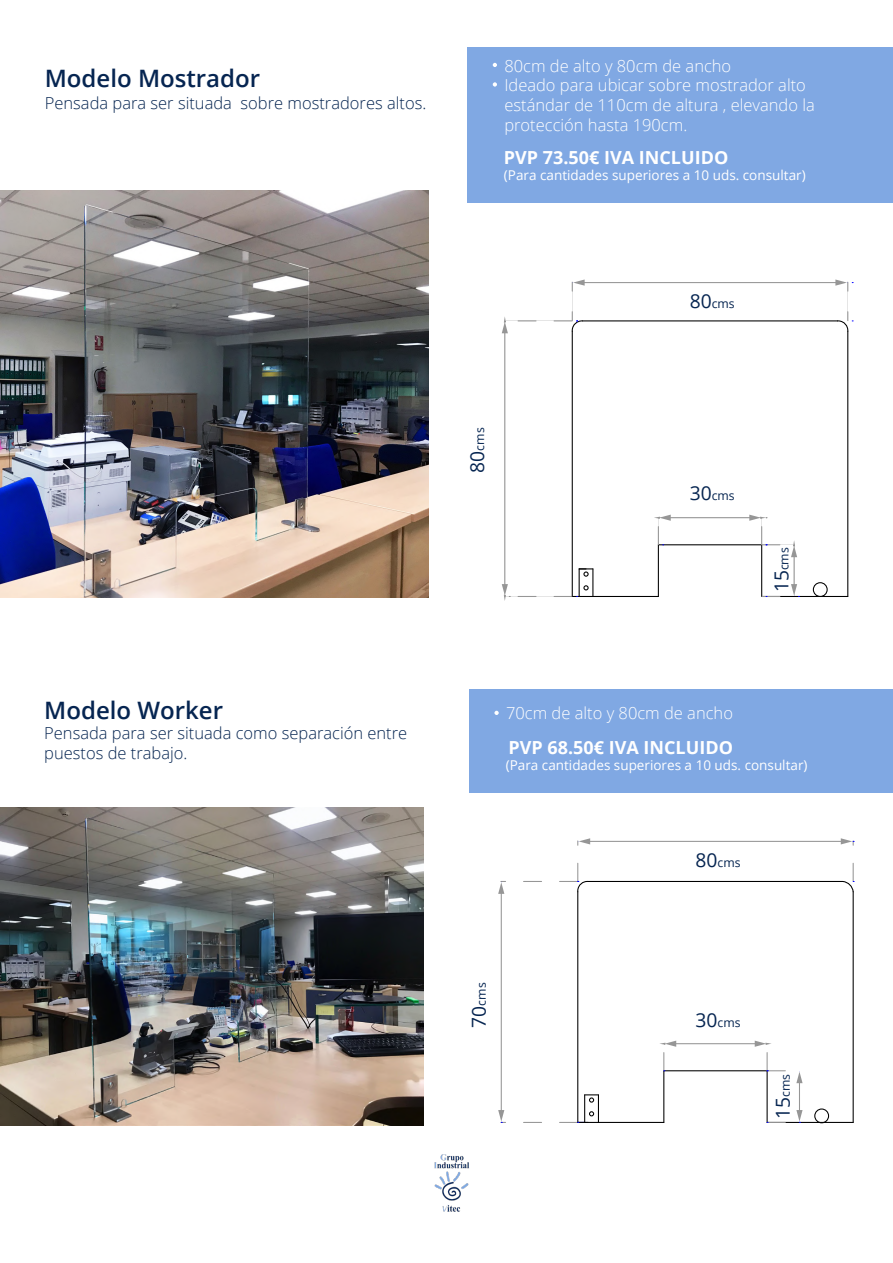
<style>
.page{position:relative;width:893px;height:1263px;background:#fff}
.page>*{position:absolute;margin:0;border:0;box-sizing:border-box;transform-origin:0 0}
.t1{font:600 24px "Open Sans";color:#062551}
.t2{font:700 18px "Open Sans";color:#fff}
.t3{font:300 16.5px/19.8px "Open Sans";color:#fff}
.t4{font:300 16.5px/19.8px "Open Sans";color:#062551}
.t5{font:13.5px "Open Sans";color:#fff}
.t6{font:12.3px "Open Sans";color:#062551}
.s1{font-size:19.2px}
</style>
<div class="page">
<img style="left:0;top:191px;width:428px;height:406px">
<hr style="left:762px;top:596px;width:86px;height:1px;background:#000">
<hr style="left:761px;top:545px;width:1px;height:51px;background:#000">
<hr style="left:658px;top:544px;width:104px;height:1px;background:#000">
<hr style="left:658px;top:545px;width:1px;height:51px;background:#000">
<hr style="left:572px;top:596px;width:86px;height:1px;background:#000">
<hr style="left:504px;top:331px;width:1px;height:255px;background:#969696">
<hr style="left:582px;top:282px;width:255px;height:1px;background:#969696">
<svg style="left:572px;top:279px;width:13px;height:12px"></svg>
<hr style="left:669px;top:517px;width:82px;height:1px;background:#969696">
<hr style="left:793px;top:555px;width:2px;height:31px;background:#969696">
<div style="left:813px;top:582px;width:15px;height:15px;border:1px solid #000;border-radius:50%"></div>
<hr style="left:583px;top:320px;width:254px;height:1px;background:#000">
<hr style="left:572px;top:331px;width:1px;height:265px;background:#000">
<hr style="left:847px;top:331px;width:1px;height:265px;background:#000">
<svg style="left:502px;top:568px;width:91px;height:29px"></svg>
<svg style="left:502px;top:312px;width:82px;height:21px"></svg>
<svg style="left:836px;top:312px;width:17px;height:20px"></svg>
<svg style="left:835px;top:279px;width:18px;height:12px"></svg>
<svg style="left:658px;top:515px;width:13px;height:30px"></svg>
<svg style="left:749px;top:515px;width:48px;height:42px"></svg>
<svg style="left:762px;top:584px;width:37px;height:13px"></svg>
<div style="left:468px;top:47px;width:425px;height:155px;background:#80a8e3"></div>
<svg style="left:493px;top:63px;width:4px;height:4px"></svg>
<svg style="left:493px;top:82px;width:4px;height:5px"></svg>
<img style="left:1px;top:807px;width:422px;height:318px">
<div style="left:470px;top:689px;width:423px;height:103px;background:#80a8e3"></div>
<svg style="left:494px;top:711px;width:5px;height:4px"></svg>
<hr style="left:767px;top:1122px;width:86px;height:1px;background:#000">
<hr style="left:767px;top:1071px;width:1px;height:51px;background:#000">
<hr style="left:664px;top:1070px;width:103px;height:1px;background:#000">
<hr style="left:663px;top:1071px;width:1px;height:51px;background:#000">
<hr style="left:578px;top:1122px;width:86px;height:1px;background:#000">
<hr style="left:674px;top:1043px;width:83px;height:1px;background:#969696">
<hr style="left:799px;top:1081px;width:1px;height:31px;background:#969696">
<hr style="left:501px;top:892px;width:1px;height:220px;background:#969696">
<hr style="left:588px;top:841px;width:255px;height:1px;background:#969696">
<div style="left:814px;top:1108px;width:15px;height:15px;border:1px solid #000;border-radius:50%"></div>
<hr style="left:577px;top:892px;width:1px;height:230px;background:#000">
<hr style="left:588px;top:881px;width:255px;height:1px;background:#000">
<hr style="left:853px;top:892px;width:1px;height:230px;background:#000">
<svg style="left:663px;top:1040px;width:13px;height:31px"></svg>
<svg style="left:755px;top:1040px;width:47px;height:43px"></svg>
<svg style="left:767px;top:1110px;width:35px;height:13px"></svg>
<svg style="left:498px;top:1094px;width:101px;height:29px"></svg>
<svg style="left:498px;top:838px;width:92px;height:56px"></svg>
<svg style="left:841px;top:838px;width:13px;height:55px"></svg>
<img style="left:434px;top:1154px;width:35px;height:58px">
<h1 class="t1" style="left:45px;top:62px;width:217px">Modelo Mostrador</h1>
<p class="t4" style="left:45px;top:93px;width:383px">Pensada para ser situada sobre mostradores altos.</p>
<p class="t3" style="left:504px;top:55px;width:312px">80cm de alto y 80cm de ancho<br>Ideado para ubicar sobre mostrador alto estándar de 110cm de altura , elevando la protección hasta 190cm.</p>
<p class="t2" style="left:504px;top:144px;width:226px">PVP 73.50€ IVA INCLUIDO</p>
<p class="t5" style="left:504px;top:166px;width:303px">(Para cantidades superiores a 10 uds. consultar)</p>
<p class="t6" style="left:690px;top:295px;width:47px"><span class="s1">80</span>cms</p>
<h1 class="t1" style="left:44px;top:694px;width:180px">Modelo Worker</h1>
<p class="t4" style="left:44px;top:723px;width:365px">Pensada para ser situada como separación entre puestos de trabajo.</p>
<p class="t6" style="left:471px;top:473px;width:47px;rotate:-90deg"><span class="s1">80</span>cms</p>
<p class="t6" style="left:690px;top:487px;width:47px"><span class="s1">30</span>cms</p>
<p class="t6" style="left:775px;top:592px;width:47px;rotate:-90deg"><span class="s1">15</span>cms</p>
<p class="t3" style="left:506px;top:703px;width:228px">70cm de alto y 80cm de ancho</p>
<p class="t2" style="left:509px;top:734px;width:226px">PVP 68.50€ IVA INCLUIDO</p>
<p class="t5" style="left:506px;top:755px;width:303px">(Para cantidades superiores a 10 uds. consultar)</p>
<p class="t2" style="left:498px;top:731px;width:226px">PVP 68.50€ IVA INCLUIDO</p>
<p class="t6" style="left:696px;top:854px;width:47px"><span class="s1">80</span>cms</p>
<p class="t6" style="left:473px;top:1027px;width:47px;rotate:-90deg"><span class="s1">70</span>cms</p>
<p class="t6" style="left:696px;top:1014px;width:47px"><span class="s1">30</span>cms</p>
<p class="t6" style="left:777px;top:1119px;width:47px;rotate:-90deg"><span class="s1">15</span>cms</p>
</div>
